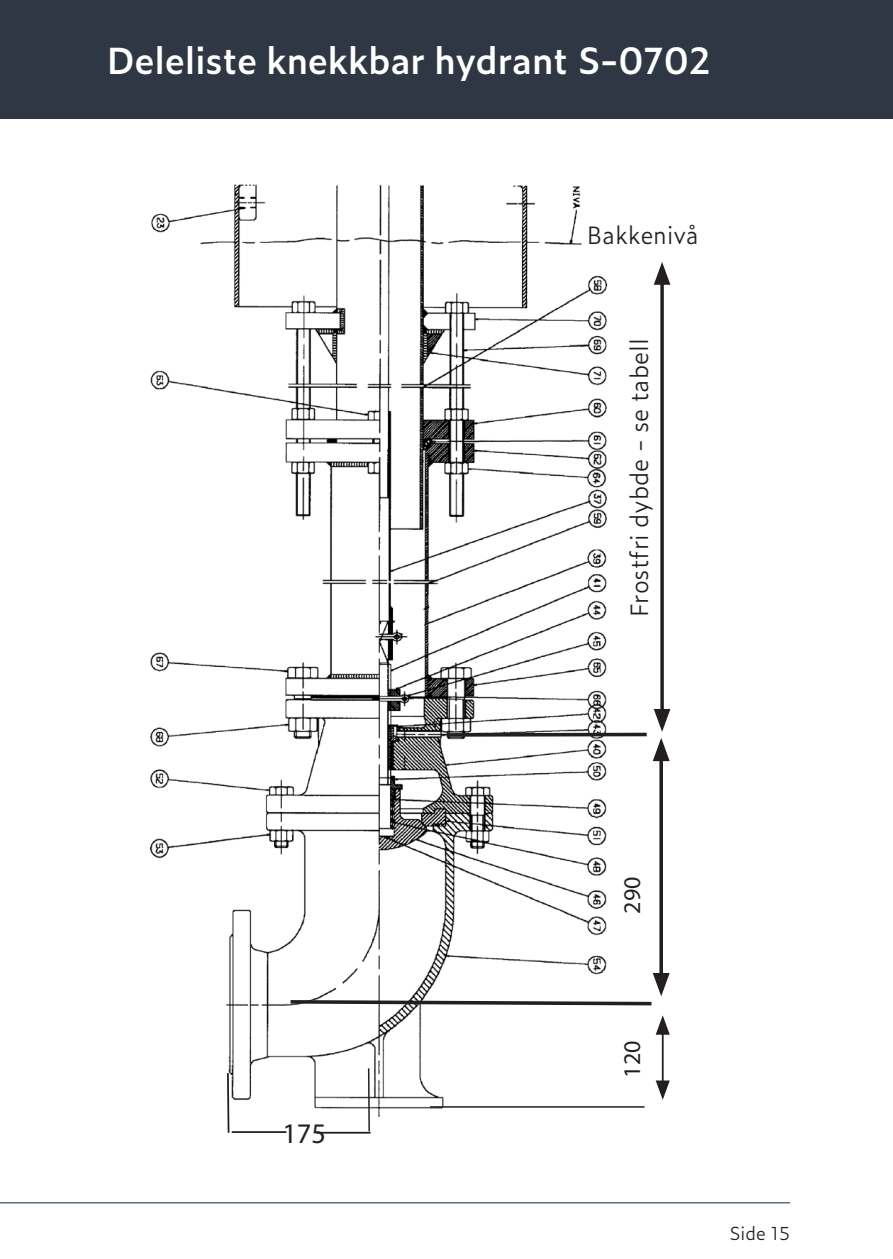
<style>
.page{position:relative;width:893px;height:1259px;background:#fff}
.page>*{position:absolute;margin:0;border:0;box-sizing:border-box;transform-origin:0 0}
.t1{font:600 36px "Zeitung Pro";color:#fff}
.t2{font:28.5px "Myriad Pro";color:#231f20}
.t3{font:300 24px "Zeitung Pro";color:#231f20}
.t4{font:24px "Myriad Pro";color:#231f20}
.t5{font:300 18px "Zeitung Pro";color:#231f20}
</style>
<div class="page">
<hr style="left:0;top:1202px;width:790px;height:1px;background:#003154">
<div style="left:0;top:0;width:893px;height:119px;background:#2e3743"></div>
<img style="left:149px;top:184px;width:470px;height:932px">
<svg style="left:660px;top:285px;width:4px;height:424px;background:#403c3d"></svg>
<svg style="left:654px;top:262px;width:16px;height:23px"></svg>
<svg style="left:654px;top:709px;width:16px;height:23px"></svg>
<hr style="left:662px;top:1030px;width:2px;height:55px;background:#231f20">
<svg style="left:656px;top:1015px;width:14px;height:19px"></svg>
<svg style="left:656px;top:1080px;width:14px;height:19px"></svg>
<hr style="left:232px;top:1131px;width:54px;height:2px;background:#231f20">
<hr style="left:316px;top:1131px;width:55px;height:2px;background:#231f20">
<svg style="left:659px;top:761px;width:4px;height:212px"></svg>
<svg style="left:653px;top:738px;width:17px;height:23px"></svg>
<svg style="left:287px;top:973px;width:383px;height:34px"></svg>
<hr style="left:227px;top:1073px;width:2px;height:59px;background:#231f20">
<svg style="left:446px;top:732px;width:201px;height:4px"></svg>
<hr style="left:368px;top:1068px;width:2px;height:63px;background:#231f20">
<hr style="left:430px;top:1106px;width:215px;height:1px;background:#231f20">
<h1 class="t1" style="left:107px;top:33px;width:605px">Deleliste knekkbar hydrant S-0702</h1>
<p class="t3" style="left:587px;top:217px;width:113px">Bakkenivå</p>
<p class="t3" style="left:621px;top:617px;width:280px;rotate:-90deg">Frostfri dybde - se tabell</p>
<p class="t2" style="left:282px;top:1115px;width:45px">175</p>
<p class="t4" style="left:617px;top:913px;width:38px;rotate:-90deg">290</p>
<p class="t4" style="left:617px;top:1077px;width:38px;rotate:-90deg">120</p>
<p class="t5" style="left:729px;top:1219px;width:62px">Side 15</p>
</div>
